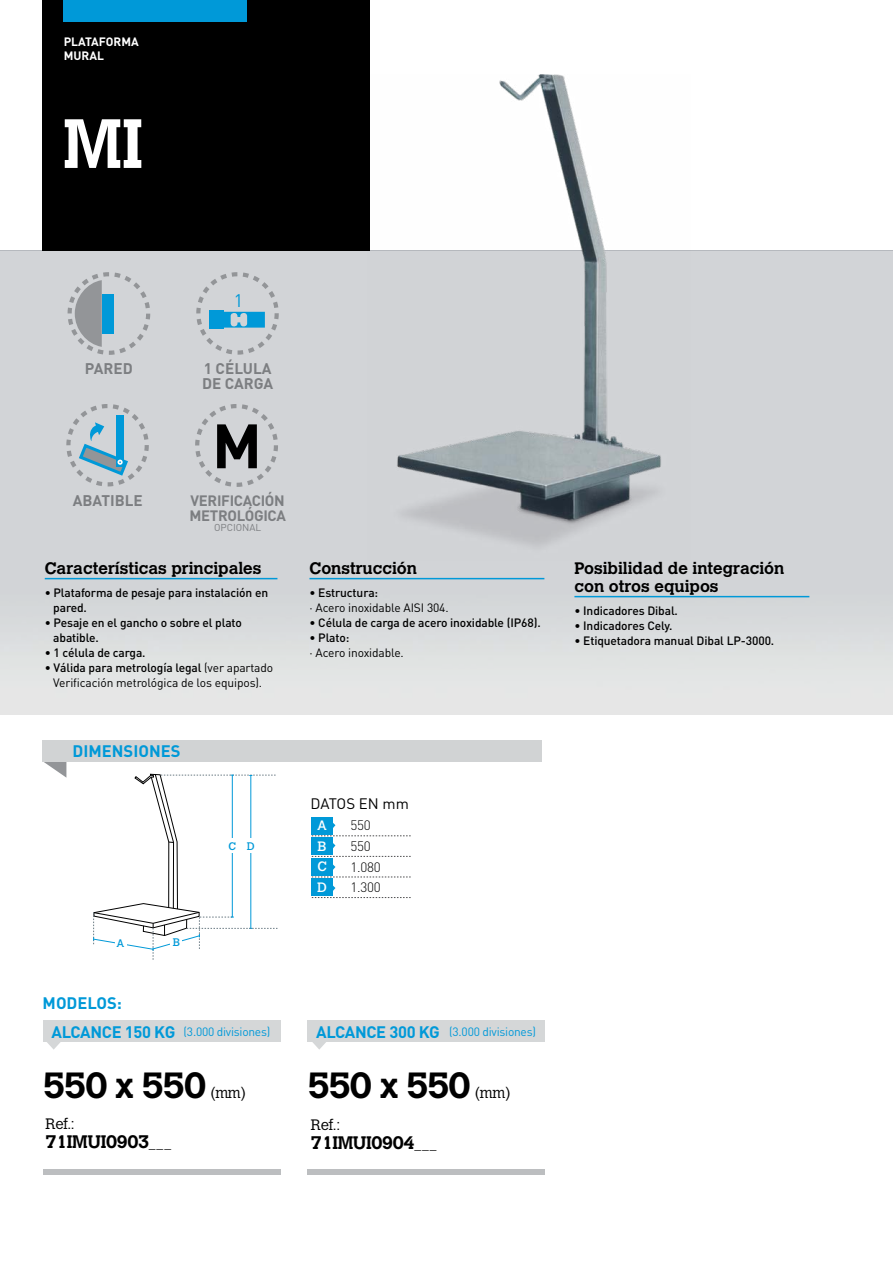
<style>
.page{position:relative;width:893px;height:1263px;background:#fff}
.page>*{position:absolute;margin:0;border:0;box-sizing:border-box;transform-origin:0 0}
.t1{font:700 69px "Calvert MT Std";color:#fff}
.t2{font:700 36px "Calvert MT Std";letter-spacing:-.03em;color:#000}
.t3{font:700 18px "Calvert MT Std";letter-spacing:-.02em;color:#000}
.t4{font:18px "DIN";color:#0099d8}
.t5{font:700 16.5px/18px "Calvert MT Std";color:#000}
.t6{font:700 16.5px "DIN";color:#0099d8}
.t7{font:700 15.3px/14.1px "DIN";color:#7c7e81}
.t8{font:300 15px "Calvert MT Std";letter-spacing:-.02em;color:#000}
.t9{font:15px "DIN";letter-spacing:-.005em;color:#000}
.t10{font:700 14.85px/15.6px "DIN";letter-spacing:-.02em;color:#7c7e81}
.t11{font:300 13.5px/20.9px "DIN";letter-spacing:-.02em;color:#000}
.t12{font:13.5px/20.7px "Calvert MT Std";color:#fff;text-align:justify}
.t13{font:500 12px/15px "DIN";letter-spacing:-.01em;color:#000}
.t14{font:12px/15px "DIN";letter-spacing:-.01em;color:#000;text-align:center}
.t15{font:12px "DIN";letter-spacing:-.02em;color:#0099d8}
.t16{font:700 12px/14.4px "DIN";color:#fff}
.t17{font:10.95px "Calvert MT Std";color:#0099d8}
.t18{font:9.9px "DIN";color:#7c7e81}
.s1{font-weight:500}
.s2{font-weight:700;font-size:16.5px}
.s3{font-size:13.5px}
</style>
<div class="page">
<div style="left:0;top:251px;width:893px;height:463px;background:linear-gradient(to bottom,#ced0d3,#dcdedf)"></div>
<div style="left:43px;top:0;width:327px;height:251px;background:#000"></div>
<div style="left:64px;top:0;width:183px;height:21px;background:#0099d8"></div>
<img style="left:367px;top:74px;width:324px;height:487px">
<hr style="left:45px;top:578px;width:232px;height:1px;background:#0099d8">
<hr style="left:309px;top:578px;width:235px;height:1px;background:#0099d8">
<hr style="left:574px;top:596px;width:235px;height:1px;background:#0099d8">
<svg style="left:195px;top:404px;width:83px;height:83px;background:#aaacae"></svg>
<svg style="left:196px;top:272px;width:83px;height:83px;background:#bdcad2"></svg>
<div style="left:209px;top:311px;width:15px;height:18px;background:#0099d8"></div>
<svg style="left:68px;top:272px;width:82px;height:83px;background:#bfc1c4"></svg>
<div style="left:102px;top:294px;width:12px;height:39px;background:#0099d8"></div>
<svg style="left:43px;top:761px;width:23px;height:16px"></svg>
<div style="left:43px;top:740px;width:499px;height:21px;background:#d1d3d4"></div>
<div style="left:311px;top:817px;width:22px;height:17px;background:#0099d8"></div>
<div style="left:311px;top:838px;width:22px;height:17px;background:#0099d8"></div>
<div style="left:311px;top:858px;width:22px;height:17px;background:#0099d8"></div>
<div style="left:311px;top:879px;width:22px;height:17px;background:#0099d8"></div>
<svg style="left:312px;top:835px;width:99px;height:1px"></svg>
<svg style="left:312px;top:856px;width:99px;height:1px"></svg>
<svg style="left:312px;top:864px;width:99px;height:13px"></svg>
<svg style="left:312px;top:885px;width:99px;height:13px"></svg>
<svg style="left:93px;top:773px;width:184px;height:187px"></svg>
<div style="left:43px;top:1169px;width:237px;height:6px;background:#bcbec0"></div>
<div style="left:308px;top:1169px;width:237px;height:6px;background:#bcbec0"></div>
<svg style="left:47px;top:1042px;width:14px;height:8px"></svg>
<div style="left:43px;top:1020px;width:237px;height:22px;background:#d5d7d8"></div>
<div style="left:307px;top:1020px;width:238px;height:22px;background:#d5d7d8"></div>
<svg style="left:312px;top:1042px;width:14px;height:8px"></svg>
<svg style="left:66px;top:404px;width:83px;height:82px;background:#b0c5cf"></svg>
<p class="t16" style="left:64px;top:34px;width:76px">PLATAFORMA<br>MURAL</p>
<h1 class="t1" style="left:63px;top:100px;width:82px">MI</h1>
<p class="t7" style="left:85px;top:361px;width:49px">PARED</p>
<h3 class="t4" style="left:234px;top:289px;width:11px">1</h3>
<p class="t7" style="left:202px;top:361px;width:73px">1 CÉLULA<br>DE CARGA</p>
<p class="t7" style="left:73px;top:493px;width:71px">ABATIBLE</p>
<p class="t10" style="left:189px;top:492px;width:98px">VERIFICACIÓN<br>METROLÓGICA</p>
<p class="t18" style="left:214px;top:522px;width:49px">OPCIONAL</p>
<h3 class="t5" style="left:45px;top:558px;width:218px">Características principales</h3>
<p class="t13" style="left:53px;top:585px;width:216px;text-indent:-9px">• Plataforma de pesaje para instalación en pared.</p>
<p class="t13" style="left:53px;top:615px;width:190px;text-indent:-9px">• Pesaje en el gancho o sobre el plato abatible.</p>
<p class="t13" style="left:45px;top:645px;width:102px">• 1 célula de carga.</p>
<p class="t14" style="left:45px;top:659px;width:230px"><span class="s1">• Válida para metrología legal</span> (ver apartado<br>Verificación metrológica de los equipos).</p>
<h3 class="t6" style="left:73px;top:740px;width:109px">DIMENSIONES</h3>
<p class="t17" style="left:117px;top:936px;width:9px">A</p>
<p class="t17" style="left:173px;top:936px;width:9px">B</p>
<h3 class="t6" style="left:43px;top:992px;width:81px">MODELOS:</h3>
<p class="t17" style="left:228px;top:839px;width:28px">C D</p>
<h3 class="t5" style="left:309px;top:558px;width:109px">Construcción</h3>
<p class="t13" style="left:309px;top:585px;width:70px">• Estructura:</p>
<p class="t14" style="left:309px;top:600px;width:141px">· Acero inoxidable AISI 304.</p>
<p class="t13" style="left:309px;top:615px;width:233px">• Célula de carga de acero inoxidable (IP68).</p>
<p class="t13" style="left:309px;top:630px;width:41px">• Plato:</p>
<p class="t14" style="left:309px;top:645px;width:96px">· Acero inoxidable.</p>
<p class="t9" style="left:310px;top:794px;width:100px">DATOS EN mm</p>
<p class="t12" style="left:317px;top:815px;width:11px">A B C D</p>
<p class="t11" style="left:351px;top:814px;width:22px">550</p>
<p class="t11" style="left:351px;top:836px;width:32px">550<br>1.080</p>
<p class="t11" style="left:351px;top:877px;width:32px">1.300</p>
<p class="t15" style="left:52px;top:1024px;width:220px"><span class="s2">ALCANCE 150 KG</span> (3.000 divisiones)</p>
<p class="t15" style="left:316px;top:1024px;width:221px"><span class="s2">ALCANCE 300 KG</span> (3.000 divisiones)</p>
<h2 class="t2" style="left:43px;top:1063px;width:164px">550 x 550</h2>
<p class="t8" style="left:211px;top:1085px;width:36px">(mm)</p>
<h2 class="t2" style="left:308px;top:1063px;width:164px">550 x 550</h2>
<p class="t8" style="left:475px;top:1085px;width:36px">(mm)</p>
<p class="t8" style="left:45px;top:1115px;width:31px">Ref.:</p>
<h3 class="t3" style="left:45px;top:1130px;width:127px">71IMUI0903<span class="s3">___</span></h3>
<p class="t8" style="left:311px;top:1116px;width:31px">Ref.:</p>
<h3 class="t3" style="left:311px;top:1131px;width:127px">71IMUI0904<span class="s3">___</span></h3>
<h3 class="t5" style="left:574px;top:558px;width:211px">Posibilidad de integración con otros equipos</h3>
<p class="t13" style="left:574px;top:603px;width:105px">• Indicadores Dibal.</p>
<p class="t13" style="left:574px;top:618px;width:99px">• Indicadores Cely.</p>
<p class="t13" style="left:574px;top:633px;width:201px">• Etiquetadora manual Dibal LP-3000.</p>
</div>
